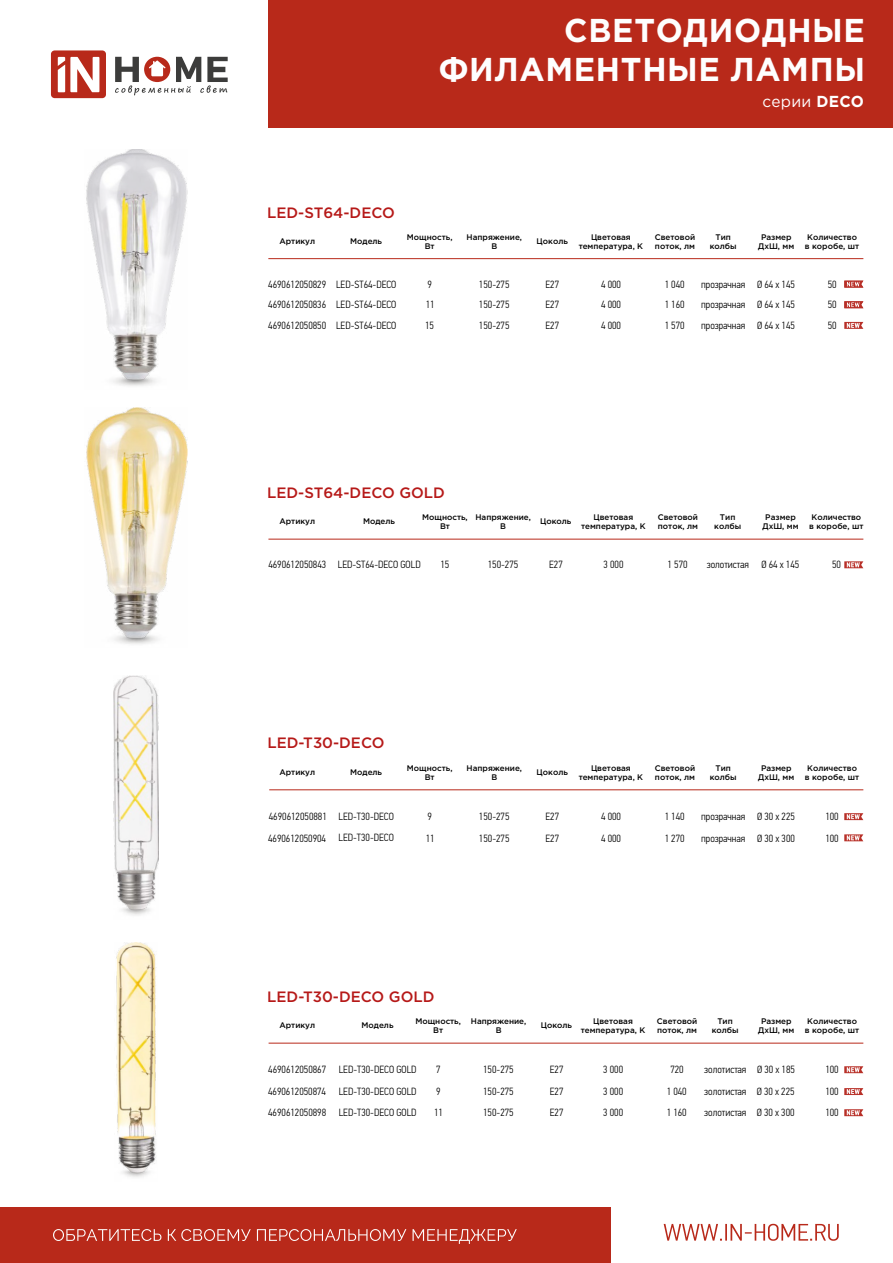
<style>
.page{position:relative;width:893px;height:1263px;background:#fff}
.page>*{position:absolute;margin:0;border:0;box-sizing:border-box;transform-origin:0 0}
.t1{font:700 33px/39px "Gotham Pro";letter-spacing:.02em;color:#fefefe;text-align:right}
.t2{font:15.9px "Gotham";letter-spacing:.02em;color:#fff}
.t3{font:500 15px "Gotham Pro";color:#b61918}
.t4{font:300 10.5px/21.1px "PF Din Text Cond Pro";color:#000}
.t5{font:500 8.1px/9px "Gotham Pro";color:#000;text-align:center}
.s1{font-weight:700}
</style>
<div class="page">
<div style="left:269px;top:0;width:624px;height:128px;background:#b8291a"></div>
<svg style="left:51px;top:50px;width:55px;height:48px"></svg>
<svg style="left:115px;top:57px;width:113px;height:38px"></svg>
<div style="left:0;top:1208px;width:611px;height:55px;background:#b8291a"></div>
<svg style="left:53px;top:1229px;width:464px;height:15px"></svg>
<svg style="left:664px;top:1224px;width:175px;height:17px"></svg>
<img style="left:114px;top:675px;width:45px;height:240px">
<img style="left:86px;top:407px;width:102px;height:237px">
<img style="left:86px;top:149px;width:102px;height:237px">
<img style="left:116px;top:942px;width:40px;height:235px">
<hr style="left:268px;top:258px;width:595px;height:1px;background:#b8291a">
<svg style="left:844px;top:281px;width:19px;height:7px"></svg>
<svg style="left:844px;top:301px;width:19px;height:7px"></svg>
<svg style="left:844px;top:322px;width:19px;height:7px"></svg>
<hr style="left:268px;top:539px;width:595px;height:1px;background:#b8291a">
<svg style="left:844px;top:561px;width:19px;height:7px"></svg>
<hr style="left:269px;top:789px;width:594px;height:1px;background:#b8291a">
<svg style="left:844px;top:1066px;width:19px;height:7px"></svg>
<svg style="left:844px;top:813px;width:19px;height:7px"></svg>
<svg style="left:844px;top:834px;width:19px;height:7px"></svg>
<hr style="left:269px;top:1043px;width:594px;height:1px;background:#b8291a">
<svg style="left:844px;top:1088px;width:19px;height:7px"></svg>
<svg style="left:844px;top:1109px;width:19px;height:7px"></svg>
<h3 class="t3" style="left:267px;top:207px;width:129px">LED-ST64-DECO</h3>
<h1 class="t1" style="left:439px;top:13px;width:428px">СВЕТОДИОДНЫЕ<br>ФИЛАМЕНТНЫЕ ЛАМПЫ</h1>
<h2 class="t2" style="left:762px;top:94px;width:103px">серии <span class="s1">DECO</span></h2>
<p class="t5" style="left:467px;top:233px;width:57px">Напряжение,<br>В</p>
<p class="t5" style="left:655px;top:233px;width:42px;text-align:left">Световой поток, лм</p>
<p class="t5" style="left:407px;top:233px;width:47px">Мощность,<br>Вт</p>
<p class="t5" style="left:579px;top:233px;width:66px">Цветовая температура, К</p>
<p class="t5" style="left:710px;top:233px;width:28px">Тип колбы</p>
<p class="t5" style="left:758px;top:233px;width:38px">Размер<br>ДхШ, мм</p>
<p class="t5" style="left:805px;top:233px;width:56px;text-align:left">Количество в коробе, шт</p>
<p class="t5" style="left:279px;top:237px;width:37px">Артикул</p>
<p class="t5" style="left:350px;top:237px;width:33px">Модель</p>
<p class="t5" style="left:537px;top:237px;width:33px">Цоколь</p>
<p class="t4" style="left:336px;top:275px;width:62px">LED-ST64-DECO</p>
<p class="t4" style="left:268px;top:275px;width:60px">4690612050829</p>
<p class="t4" style="left:428px;top:275px;width:6px">9</p>
<p class="t4" style="left:479px;top:275px;width:32px">150-275</p>
<p class="t4" style="left:546px;top:275px;width:15px">E27</p>
<p class="t4" style="left:601px;top:275px;width:21px">4 000</p>
<p class="t4" style="left:665px;top:275px;width:21px">1 040</p>
<p class="t4" style="left:701px;top:275px;width:95px">прозрачная Ø 64 х 145</p>
<p class="t4" style="left:828px;top:275px;width:10px">50</p>
<p class="t4" style="left:268px;top:295px;width:130px">4690612050836 LED-ST64-DECO</p>
<p class="t4" style="left:426px;top:295px;width:10px">11</p>
<p class="t4" style="left:479px;top:295px;width:32px">150-275</p>
<p class="t4" style="left:546px;top:295px;width:15px">E27</p>
<p class="t4" style="left:601px;top:295px;width:21px">4 000</p>
<p class="t4" style="left:665px;top:295px;width:21px">1 160</p>
<p class="t4" style="left:701px;top:295px;width:95px">прозрачная Ø 64 х 145</p>
<p class="t4" style="left:828px;top:295px;width:10px">50</p>
<p class="t4" style="left:268px;top:316px;width:130px">4690612050850 LED-ST64-DECO</p>
<p class="t4" style="left:425px;top:316px;width:10px">15</p>
<p class="t4" style="left:479px;top:316px;width:32px">150-275</p>
<p class="t4" style="left:546px;top:316px;width:15px">E27</p>
<p class="t4" style="left:601px;top:316px;width:21px">4 000</p>
<p class="t4" style="left:665px;top:316px;width:21px">1 570</p>
<p class="t4" style="left:701px;top:316px;width:95px">прозрачная Ø 64 х 145</p>
<p class="t4" style="left:828px;top:316px;width:10px">50</p>
<h3 class="t3" style="left:267px;top:487px;width:179px">LED-ST64-DECO GOLD</h3>
<p class="t5" style="left:475px;top:513px;width:57px">Напряжение,<br>В</p>
<p class="t5" style="left:658px;top:513px;width:42px;text-align:left">Световой поток, лм</p>
<p class="t5" style="left:422px;top:513px;width:47px">Мощность,<br>Вт</p>
<p class="t5" style="left:581px;top:513px;width:66px">Цветовая температура, К</p>
<p class="t5" style="left:714px;top:513px;width:28px">Тип колбы</p>
<p class="t5" style="left:762px;top:513px;width:38px">Размер<br>ДхШ, мм</p>
<p class="t5" style="left:809px;top:513px;width:56px;text-align:left">Количество в коробе, шт</p>
<p class="t5" style="left:279px;top:517px;width:37px">Артикул</p>
<p class="t5" style="left:363px;top:517px;width:33px">Модель</p>
<p class="t5" style="left:540px;top:517px;width:33px">Цоколь</p>
<p class="t4" style="left:268px;top:555px;width:154px">4690612050843 LED-ST64-DECO GOLD</p>
<p class="t4" style="left:440px;top:555px;width:10px">15</p>
<p class="t4" style="left:488px;top:555px;width:32px">150-275</p>
<p class="t4" style="left:549px;top:555px;width:15px">E27</p>
<p class="t4" style="left:603px;top:555px;width:21px">3 000</p>
<p class="t4" style="left:668px;top:555px;width:21px">1 570</p>
<p class="t4" style="left:707px;top:555px;width:94px">золотистая Ø 64 х 145</p>
<p class="t4" style="left:832px;top:555px;width:10px">50</p>
<h3 class="t3" style="left:267px;top:737px;width:119px">LED-T30-DECO</h3>
<p class="t5" style="left:467px;top:764px;width:57px">Напряжение,<br>В</p>
<p class="t5" style="left:655px;top:764px;width:42px;text-align:left">Световой поток, лм</p>
<p class="t5" style="left:407px;top:764px;width:47px">Мощность,<br>Вт</p>
<p class="t5" style="left:579px;top:764px;width:66px">Цветовая температура, К</p>
<p class="t5" style="left:710px;top:764px;width:28px">Тип колбы</p>
<p class="t5" style="left:758px;top:764px;width:38px">Размер<br>ДхШ, мм</p>
<p class="t5" style="left:805px;top:764px;width:56px;text-align:left">Количество в коробе, шт</p>
<p class="t5" style="left:279px;top:768px;width:37px">Артикул</p>
<p class="t5" style="left:350px;top:768px;width:33px">Модель</p>
<p class="t5" style="left:537px;top:768px;width:33px">Цоколь</p>
<p class="t4" style="left:338px;top:807px;width:57px">LED-T30-DECO</p>
<p class="t4" style="left:269px;top:807px;width:60px">4690612050881</p>
<p class="t4" style="left:479px;top:807px;width:32px">150-275</p>
<p class="t4" style="left:546px;top:807px;width:15px">E27</p>
<p class="t4" style="left:601px;top:807px;width:21px">4 000</p>
<p class="t4" style="left:665px;top:807px;width:21px">1 140</p>
<p class="t4" style="left:701px;top:807px;width:95px">прозрачная Ø 30 х 225</p>
<p class="t4" style="left:825px;top:807px;width:15px">100</p>
<p class="t4" style="left:268px;top:828px;width:60px">4690612050904</p>
<p class="t4" style="left:479px;top:828px;width:32px">150-275</p>
<p class="t4" style="left:546px;top:828px;width:15px">E27</p>
<p class="t4" style="left:601px;top:828px;width:21px">4 000</p>
<p class="t4" style="left:665px;top:828px;width:21px">1 270</p>
<p class="t4" style="left:701px;top:828px;width:95px">прозрачная Ø 30 х 300</p>
<p class="t4" style="left:825px;top:828px;width:15px">100</p>
<p class="t4" style="left:426px;top:807px;width:10px">9<br>11</p>
<p class="t4" style="left:338px;top:828px;width:57px">LED-T30-DECO</p>
<h3 class="t3" style="left:267px;top:991px;width:169px">LED-T30-DECO GOLD</h3>
<p class="t5" style="left:471px;top:1017px;width:57px">Напряжение,<br>В</p>
<p class="t5" style="left:657px;top:1017px;width:42px;text-align:left">Световой поток, лм</p>
<p class="t5" style="left:415px;top:1017px;width:47px">Мощность,<br>Вт</p>
<p class="t5" style="left:581px;top:1017px;width:66px">Цветовая температура, К</p>
<p class="t5" style="left:712px;top:1017px;width:28px">Тип колбы</p>
<p class="t5" style="left:758px;top:1017px;width:38px">Размер<br>ДхШ, мм</p>
<p class="t5" style="left:805px;top:1017px;width:56px;text-align:left">Количество в коробе, шт</p>
<p class="t5" style="left:279px;top:1021px;width:37px">Артикул</p>
<p class="t5" style="left:361px;top:1021px;width:33px">Модель</p>
<p class="t5" style="left:541px;top:1021px;width:33px">Цоколь</p>
<p class="t4" style="left:339px;top:1060px;width:79px">LED-T30-DECO GOLD</p>
<p class="t4" style="left:704px;top:1060px;width:44px">золотистая</p>
<p class="t4" style="left:268px;top:1060px;width:60px">4690612050867</p>
<p class="t4" style="left:483px;top:1060px;width:32px">150-275</p>
<p class="t4" style="left:550px;top:1060px;width:15px">E27</p>
<p class="t4" style="left:603px;top:1060px;width:21px">3 000</p>
<p class="t4" style="left:670px;top:1060px;width:15px">720</p>
<p class="t4" style="left:757px;top:1060px;width:39px">Ø 30 х 185</p>
<p class="t4" style="left:825px;top:1060px;width:15px">100</p>
<p class="t4" style="left:436px;top:1060px;width:6px">7</p>
<p class="t4" style="left:339px;top:1082px;width:79px">LED-T30-DECO GOLD<br>LED-T30-DECO GOLD</p>
<p class="t4" style="left:434px;top:1082px;width:10px">9<br>11</p>
<p class="t4" style="left:268px;top:1082px;width:60px">4690612050874</p>
<p class="t4" style="left:483px;top:1082px;width:32px">150-275</p>
<p class="t4" style="left:550px;top:1082px;width:15px">E27</p>
<p class="t4" style="left:603px;top:1082px;width:21px">3 000</p>
<p class="t4" style="left:667px;top:1082px;width:21px">1 040</p>
<p class="t4" style="left:704px;top:1082px;width:92px">золотистая Ø 30 х 225</p>
<p class="t4" style="left:825px;top:1082px;width:15px">100</p>
<p class="t4" style="left:268px;top:1103px;width:60px">4690612050898</p>
<p class="t4" style="left:483px;top:1103px;width:32px">150-275</p>
<p class="t4" style="left:550px;top:1103px;width:15px">E27</p>
<p class="t4" style="left:603px;top:1103px;width:21px">3 000</p>
<p class="t4" style="left:667px;top:1103px;width:21px">1 160</p>
<p class="t4" style="left:704px;top:1103px;width:92px">золотистая Ø 30 х 300</p>
<p class="t4" style="left:825px;top:1103px;width:15px">100</p>
</div>
